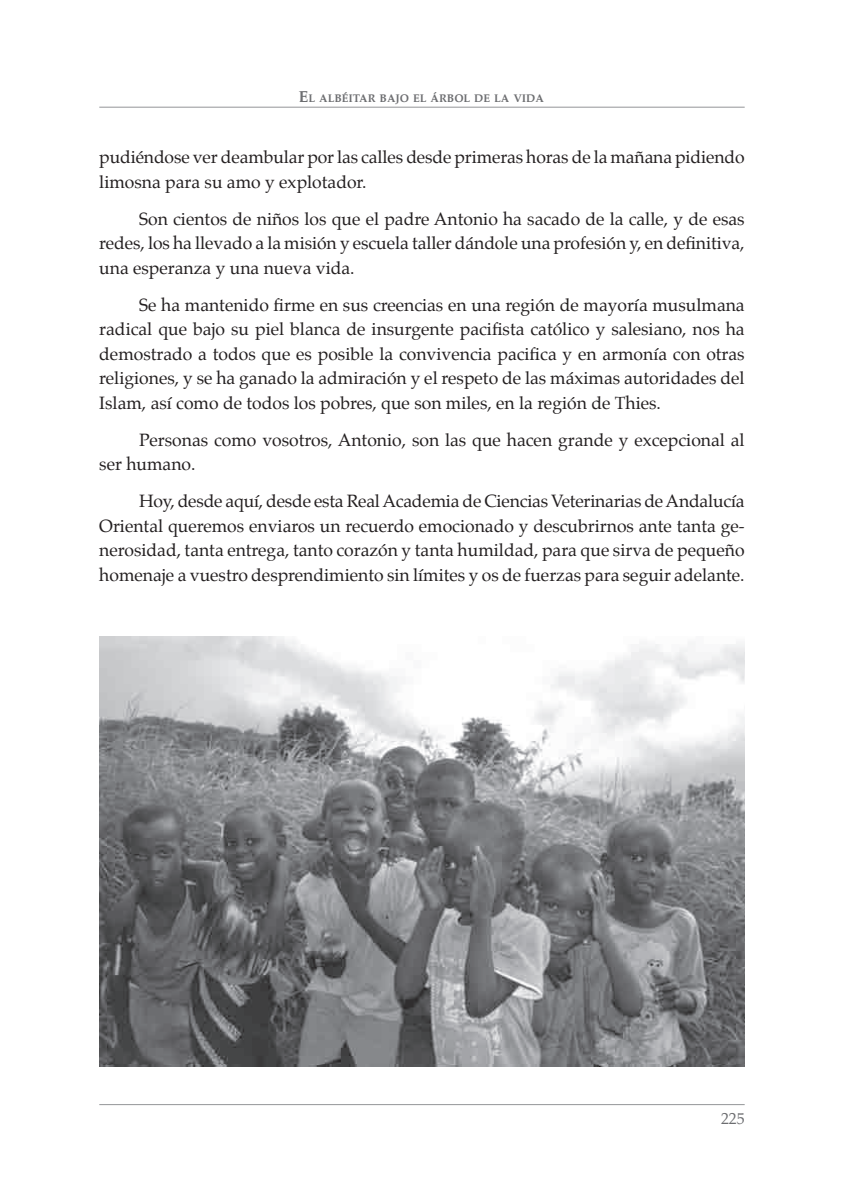
<style>
.page{position:relative;width:844px;height:1191px;background:#fff}
.page>*{position:absolute;margin:0;border:0;box-sizing:border-box;transform-origin:0 0}
.t1{font:17.5px/24.5px "Palatino";color:#231f20;text-align:justify}
.t2{font:15.75px "Palatino";color:#6c6d70}
.t3{font:700 11.03px "Palatino";color:#6c6d70}
.s1{font-size:15.75px}
</style>
<div class="page">
<hr style="left:99px;top:1104px;width:645px;height:1px;background:#939598">
<hr style="left:99px;top:107px;width:645px;height:1px;background:#939598">
<img style="left:99px;top:637px;width:645px;height:430px">
<p class="t3" style="left:299px;top:93px;width:247px"><span class="s1">E</span>L ALBÉITAR BAJO EL ÁRBOL DE LA VIDA</p>
<p class="t1" style="left:99px;top:146px;width:646px">pudiéndose ver deambular por las calles desde primeras horas de la mañana pidiendo limosna para su amo y explotador.</p>
<p class="t1" style="left:99px;top:208px;width:646px;text-indent:40px">Son cientos de niños los que el padre Antonio ha sacado de la calle, y de esas redes, los ha llevado a la misión y escuela taller dándole una profesión y, en definitiva, una esperanza y una nueva vida.</p>
<p class="t1" style="left:99px;top:294px;width:646px;text-indent:40px">Se ha mantenido firme en sus creencias en una región de mayoría musulmana radical que bajo su piel blanca de insurgente pacifista católico y salesiano, nos ha demostrado a todos que es posible la convivencia pacifica y en armonía con otras religiones, y se ha ganado la admiración y el respeto de las máximas autoridades del Islam, así como de todos los pobres, que son miles, en la región de Thies.</p>
<p class="t1" style="left:99px;top:428px;width:646px;text-indent:40px">Personas como vosotros, Antonio, son las que hacen grande y excepcional al ser humano.</p>
<p class="t1" style="left:99px;top:490px;width:646px;text-indent:40px">Hoy, desde aquí, desde esta Real Academia de Ciencias Veterinarias de Andalucía Oriental queremos enviaros un recuerdo emocionado y descubrirnos ante tanta ge&shy;nerosidad, tanta entrega, tanto corazón y tanta humildad, para que sirva de pequeño homenaje a vuestro desprendimiento sin límites y os de fuerzas para seguir adelante.</p>
<p class="t2" style="left:720px;top:1110px;width:25px">225</p>
</div>
